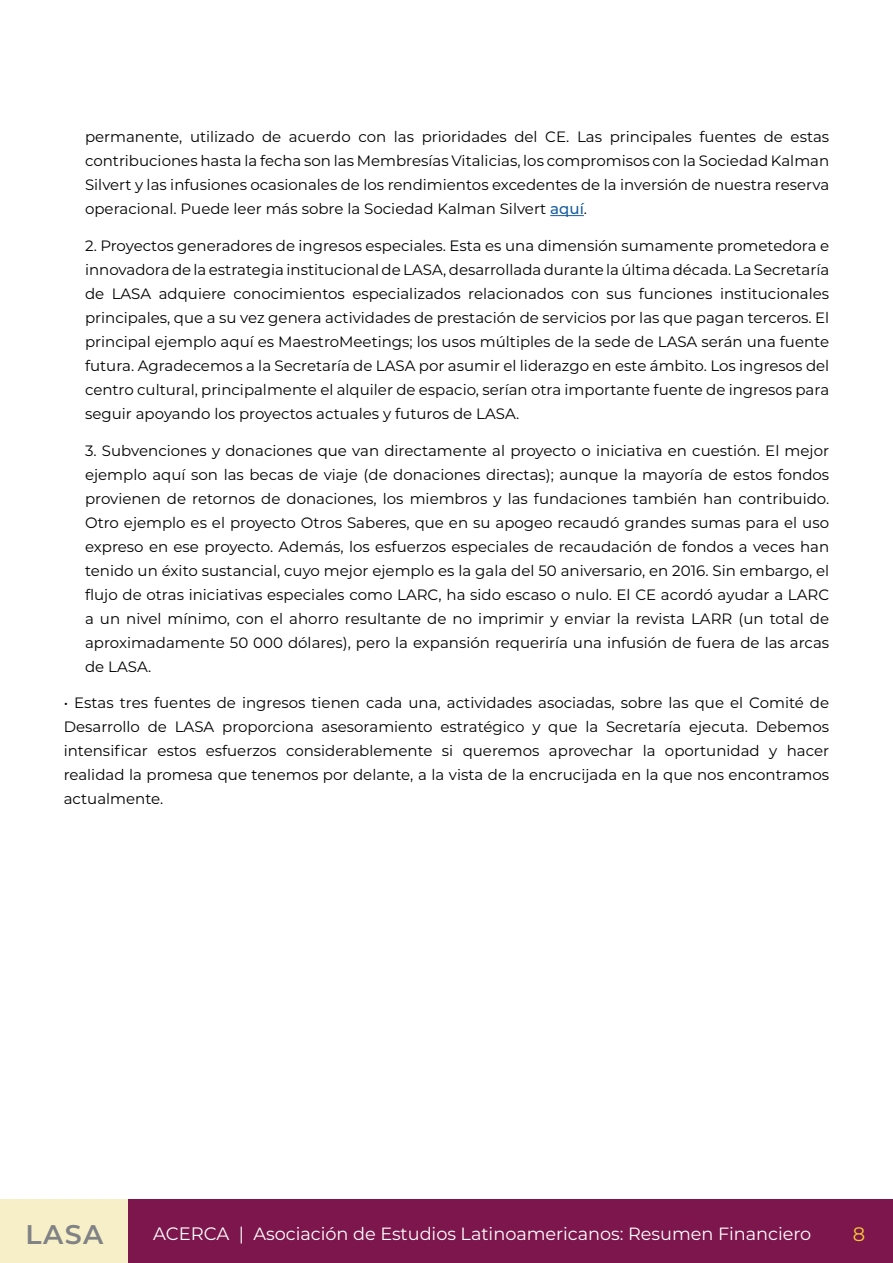
<style>
.page{position:relative;width:893px;height:1263px;background:#fff}
.page>*{position:absolute;margin:0;border:0;box-sizing:border-box;transform-origin:0 0}
.t1{font:600 27px "Montserrat";color:#808285}
.t2{font:19.5px "Montserrat";color:#f8ce34}
.t3{font:17.7px "Montserrat";color:#fff}
.Cuerpo_de_texto{font:15px/24px "Montserrat";color:#000;text-align:justify}
.s1{font-weight:500;color:#175d9e}
.s2{font-size:18px}
</style>
<div class="page">
<div style="left:0;top:1199px;width:129px;height:64px;background:#f6efc7"></div>
<div style="left:129px;top:1199px;width:764px;height:64px;background:#7d164c"></div>
<hr style="left:550px;top:215px;width:34px;height:1px;background:#175d9e">
<p class="Cuerpo_de_texto" style="left:85px;top:124px;width:746px">permanente, utilizado de acuerdo con las prioridades del CE. Las principales fuentes de estas contribuciones hasta la fecha son las Membresías Vitalicias, los compromisos con la Sociedad Kalman Silvert y las infusiones ocasionales de los rendimientos excedentes de la inversión de nuestra reserva operacional. Puede leer más sobre la Sociedad Kalman Silvert <span class="s1">aquí</span>.</p>
<p class="Cuerpo_de_texto" style="left:85px;top:233px;width:746px">2. Proyectos generadores de ingresos especiales. Esta es una dimensión sumamente prometedora e innovadora de la estrategia institucional de LASA, desarrollada durante la última década. La Secretaría de LASA adquiere conocimientos especializados relacionados con sus funciones institucionales principales, que a su vez genera actividades de prestación de servicios por las que pagan terceros. El principal ejemplo aquí es MaestroMeetings; los usos múltiples de la sede de LASA serán una fuente futura. Agradecemos a la Secretaría de LASA por asumir el liderazgo en este ámbito. Los ingresos del centro cultural, principalmente el alquiler de espacio, serían otra importante fuente de ingresos para seguir apoyando los proyectos actuales y futuros de LASA.</p>
<p class="Cuerpo_de_texto" style="left:85px;top:438px;width:746px">3. Subvenciones y donaciones que van directamente al proyecto o iniciativa en cuestión. El mejor ejemplo aquí son las becas de viaje (de donaciones directas); aunque la mayoría de estos fondos provienen de retornos de donaciones, los miembros y las fundaciones también han contribuido.<br>Otro ejemplo es el proyecto Otros Saberes, que en su apogeo recaudó grandes sumas para el uso expreso en ese proyecto. Además, los esfuerzos especiales de recaudación de fondos a veces han tenido un éxito sustancial, cuyo mejor ejemplo es la gala del 50 aniversario, en 2016. Sin embargo, el flujo de otras iniciativas especiales como LARC, ha sido escaso o nulo. El CE acordó ayudar a LARC a un nivel mínimo, con el ahorro resultante de no imprimir y enviar la revista LARR (un total de aproximadamente 50 000 dólares), pero la expansión requeriría una infusión de fuera de las arcas de LASA.</p>
<p class="Cuerpo_de_texto" style="left:64px;top:690px;width:767px">• Estas tres fuentes de ingresos tienen cada una, actividades asociadas, sobre las que el Comité de Desarrollo de LASA proporciona asesoramiento estratégico y que la Secretaría ejecuta. Debemos intensificar estos esfuerzos considerablemente si queremos aprovechar la oportunidad y hacer realidad la promesa que tenemos por delante, a la vista de la encrucijada en la que nos encontramos actualmente.</p>
<h1 class="t1" style="left:26px;top:1215px;width:79px">LASA</h1>
<p class="t3" style="left:153px;top:1221px;width:660px"><span class="s2">ACERCA |</span> Asociación de Estudios Latinoamericanos: Resumen Financiero</p>
<h2 class="t2" style="left:853px;top:1220px;width:14px">8</h2>
</div>
